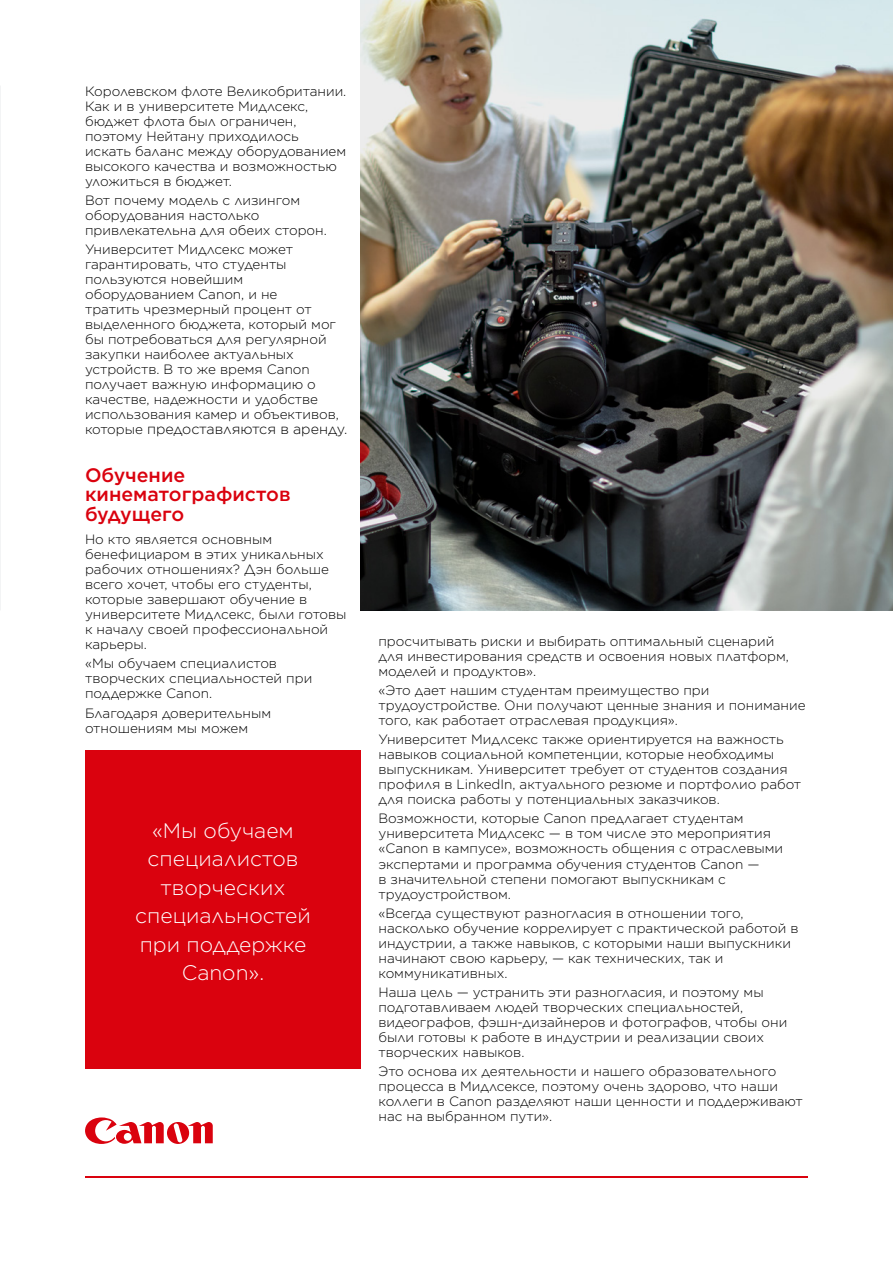
<style>
.page{position:relative;width:893px;height:1263px;background:#fff}
.page>*{position:absolute;margin:0;border:0;box-sizing:border-box;transform-origin:0 0}
.t1{font:300 21px/28.5px "Gotham";color:#fff;text-align:center}
.t2{font:500 19.5px/19.5px "Gotham";color:#da020e}
.t3{font:300 14.25px "Gotham";color:#000}
.t4{font:300 13.5px/15px "Gotham";color:#000}
.s1{font-size:13.5px}
</style>
<div class="page">
<svg style="left:85px;top:1117px;width:128px;height:27px"></svg>
<hr style="left:85px;top:1176px;width:723px;height:2px;background:#da020e">
<img style="left:0;top:85px;width:1px;height:525px">
<img style="left:361px;top:0;width:532px;height:610px">
<div style="left:85px;top:750px;width:276px;height:319px;background:#da020e"></div>
<p class="t4" style="left:85px;top:83px;width:263px">Королевском флоте Великобритании.<br>Как и в университете Мидлсекс, бюджет флота был ограничен, поэтому Нейтану приходилось искать баланс между оборудованием высокого качества и возможностью уложиться в бюджет.</p>
<p class="t4" style="left:85px;top:192px;width:243px">Вот почему модель с лизингом оборудования настолько привлекательна для обеих сторон.</p>
<p class="t4" style="left:85px;top:242px;width:255px">Университет Мидлсекс может гарантировать, что студенты пользуются новейшим оборудованием Canon, и не<br>тратить чрезмерный процент от выделенного бюджета, который мог бы потребоваться для регулярной закупки наиболее актуальных устройств. В то же время Canon получает важную информацию о качестве, надежности и удобстве использования камер и объективов,</p>
<p class="t3" style="left:85px;top:420px;width:264px"><span class="s1">которые</span> предоставляются в аренду.</p>
<h2 class="t2" style="left:85px;top:465px;width:207px">Обучение кинематографистов будущего</h2>
<p class="t4" style="left:85px;top:531px;width:263px">Но кто является основным бенефициаром в этих уникальных рабочих отношениях? Дэн больше всего хочет, чтобы его студенты, которые завершают обучение в университете Мидлсекс, были готовы к началу своей профессиональной карьеры.</p>
<p class="t4" style="left:85px;top:656px;width:229px">«Мы обучаем специалистов творческих специальностей при поддержке Canon.</p>
<p class="t4" style="left:85px;top:705px;width:188px">Благодаря доверительным отношениям мы можем</p>
<h1 class="t1" style="left:135px;top:815px;width:177px">«Мы обучаем специалистов творческих специальностей при поддержке<br>Canon».</h1>
<p class="t4" style="left:378px;top:633px;width:412px">просчитывать риски и выбирать оптимальный сценарий для инвестирования средств и освоения новых платформ, моделей и продуктов».</p>
<p class="t4" style="left:378px;top:682px;width:429px">«Это дает нашим студентам преимущество при трудоустройстве. Они получают ценные знания и понимание того, как работает отраслевая продукция».</p>
<p class="t4" style="left:378px;top:732px;width:424px">Университет Мидлсекс также ориентируется на важность навыков социальной компетенции, которые необходимы выпускникам. Университет требует от студентов создания профиля в LinkedIn, актуального резюме и портфолио работ для поиска работы у потенциальных заказчиков.</p>
<p class="t4" style="left:378px;top:811px;width:406px">Возможности, которые Canon предлагает студентам университета Мидлсекс — в том числе это мероприятия «Canon в кампусе», возможность общения с отраслевыми экспертами и программа обучения студентов Canon —<br>в значительной степени помогают выпускникам с трудоустройством.</p>
<p class="t4" style="left:378px;top:905px;width:421px">«Всегда существуют разногласия в отношении того, насколько обучение коррелирует с практической работой в индустрии, а также навыков, с которыми наши выпускники начинают свою карьеру, — как технических, так и коммуникативных.</p>
<p class="t4" style="left:378px;top:984px;width:410px">Наша цель — устранить эти разногласия, и поэтому мы подготавливаем людей творческих специальностей, видеографов, фэшн-дизайнеров и фотографов, чтобы они были готовы к работе в индустрии и реализации своих творческих навыков.</p>
<p class="t4" style="left:378px;top:1063px;width:426px">Это основа их деятельности и нашего образовательного процесса в Мидлсексе, поэтому очень здорово, что наши коллеги в Canon разделяют наши ценности и поддерживают нас на выбранном пути».</p>
</div>
